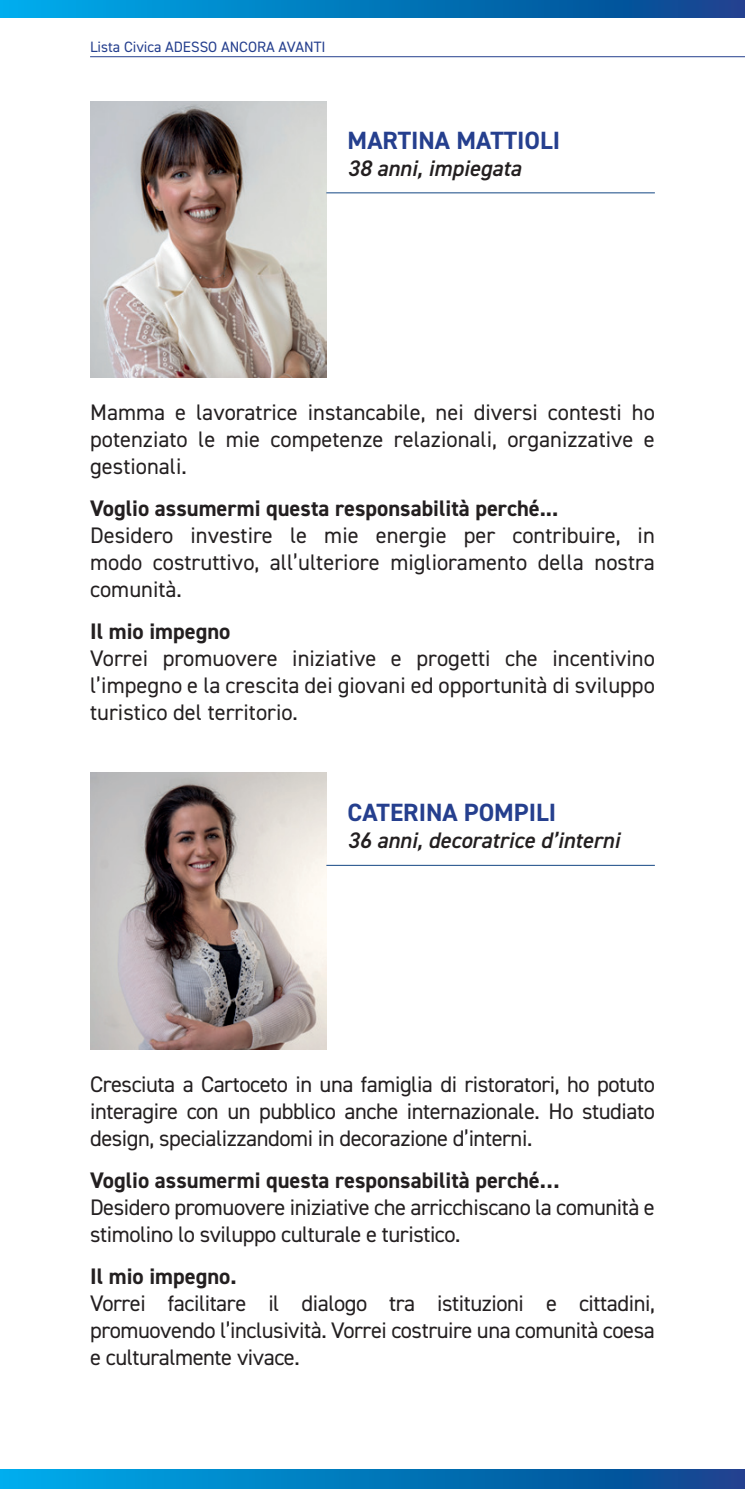
<style>
.page{position:relative;width:745px;height:1489px;background:#fff}
.page>*{position:absolute;margin:0;border:0;box-sizing:border-box;transform-origin:0 0}
.t1{font:700 25px "DIN2014";color:#253f8e}
.t2{font:22.5px/27px "DIN2014";letter-spacing:-.02em;color:#231f20;text-align:justify}
.t3{font:700 22.5px "DIN2014";color:#231f20}
.t4{font:italic 600 22.5px "DIN2014";color:#231f20}
.t5{font:15px "DIN2014";color:#253f8e}
</style>
<div class="page">
<svg style="left:0;top:0;width:744px;height:18px;background:#0377bb"></svg>
<svg style="left:0;top:1469px;width:744px;height:19px;background:#0377bb"></svg>
<svg style="left:744px;top:0;width:1px;height:18px"></svg>
<svg style="left:744px;top:1469px;width:1px;height:19px"></svg>
<hr style="left:90px;top:56px;width:654px;height:1px;background:#253f8e">
<img style="left:90px;top:101px;width:236px;height:277px">
<img style="left:90px;top:772px;width:236px;height:277px">
<hr style="left:326px;top:192px;width:328px;height:1px;background:#134683">
<hr style="left:326px;top:864px;width:328px;height:1px;background:#134683">
<p class="t5" style="left:90px;top:37px;width:237px">Lista Civica ADESSO ANCORA AVANTI</p>
<p class="t1" style="left:347px;top:124px;width:214px">MARTINA MATTIOLI</p>
<p class="t4" style="left:347px;top:153px;width:175px">38 anni, impiegata</p>
<p class="t2" style="left:90px;top:398px;width:566px">Mamma e lavoratrice instancabile, nei diversi contesti ho potenziato le mie competenze relazionali, organizzative e gestionali.</p>
<p class="t3" style="left:90px;top:493px;width:469px">Voglio assumermi questa responsabilità perché...</p>
<p class="t2" style="left:90px;top:521px;width:566px">Desidero investire le mie energie per contribuire, in modo costruttivo, all’ulteriore miglioramento della nostra comunità.</p>
<p class="t3" style="left:90px;top:616px;width:142px">Il mio impegno</p>
<p class="t2" style="left:90px;top:644px;width:566px">Vorrei promuovere iniziative e progetti che incentivino l’impegno e la crescita dei giovani ed opportunità di sviluppo turistico del territorio.</p>
<p class="t1" style="left:347px;top:795px;width:210px">CATERINA POMPILI</p>
<p class="t4" style="left:347px;top:825px;width:273px">36 anni, decoratrice d’interni</p>
<p class="t2" style="left:90px;top:1070px;width:566px">Cresciuta a Cartoceto in una famiglia di ristoratori, ho potuto interagire con un pubblico anche internazionale. Ho studiato design, specializzandomi in decorazione d’interni.</p>
<p class="t3" style="left:90px;top:1165px;width:470px">Voglio assumermi questa responsabilità perché…</p>
<p class="t2" style="left:90px;top:1193px;width:566px">Desidero promuovere iniziative che arricchiscano la comunità e stimolino lo sviluppo culturale e turistico.</p>
<p class="t3" style="left:90px;top:1261px;width:148px">Il mio impegno.</p>
<p class="t2" style="left:90px;top:1289px;width:566px">Vorrei facilitare il dialogo tra istituzioni e cittadini, promuovendo l’inclusività. Vorrei costruire una comunità coesa e culturalmente vivace.</p>
</div>
